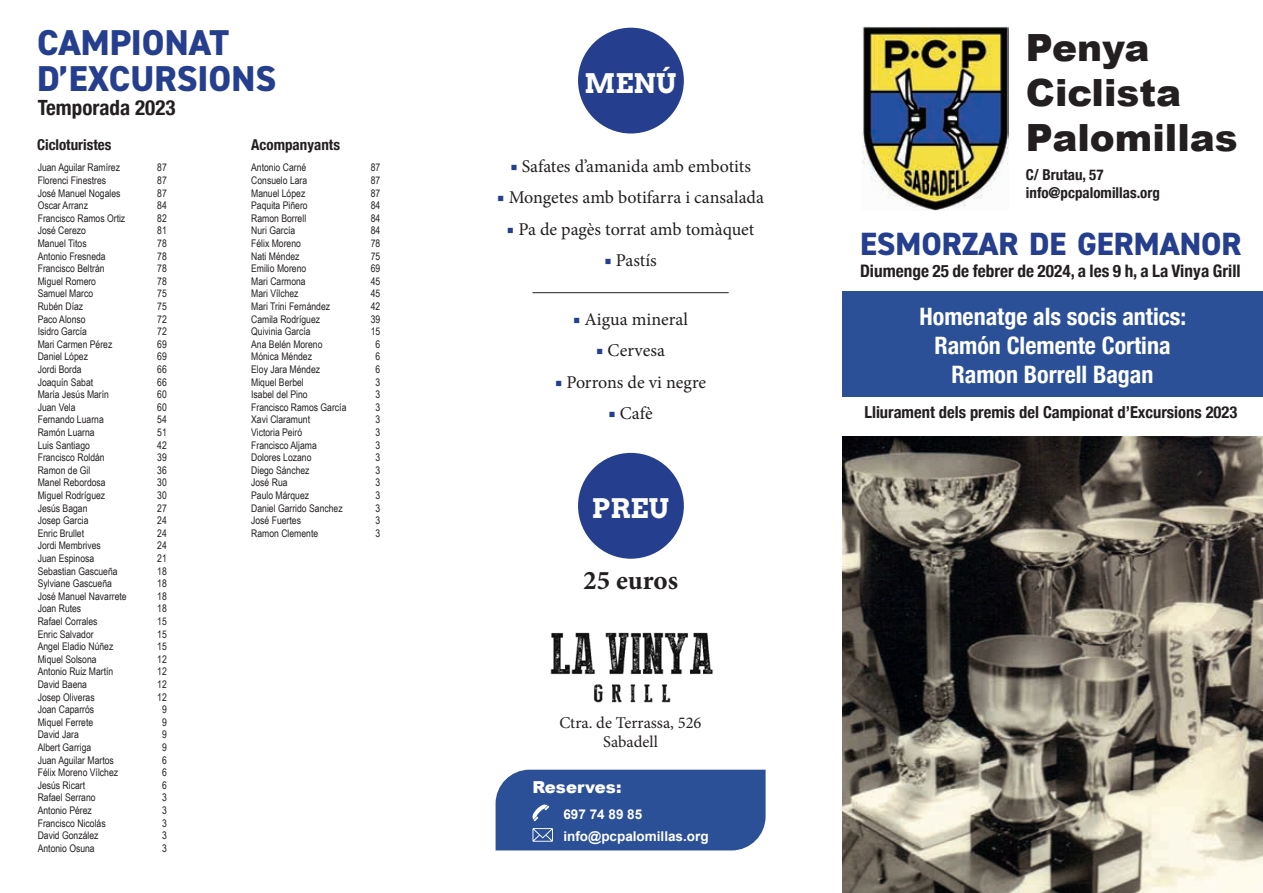
<style>
.page{position:relative;width:1263px;height:893px;background:#fff}
.page>*{position:absolute;margin:0;border:0;box-sizing:border-box;transform-origin:0 0}
.t1{font:900 37.5px/45px "Arial";color:#231f20}
.t2{font:800 36px/36px "DIN2014";color:#253f8e}
.t3{font:800 32.25px "DIN2014";color:#253f8e}
.t4{font:700 27px "Arvo";color:#fff}
.t5{font:700 27px "Minion Pro";color:#231f20}
.t6{font:700 condensed 24px/28.8px "Helvetica Neue";color:#fff;text-align:center}
.t7{font:700 condensed 21px "Helvetica Neue";color:#231f20}
.t8{font:18px "Minion Pro";color:#231f20}
.t9{font:700 condensed 17.25px "Helvetica Neue";color:#231f20}
.t10{font:700 condensed 16.5px "Helvetica Neue";color:#231f20}
.t11{font:16.5px/19.8px "Minion Pro";color:#231f20;text-align:center}
.t12{font:900 16.5px "Arial";color:#fff}
.t13{font:700 condensed 15px/18px "Helvetica Neue";color:#231f20}
.t14{font:700 13.5px/22.5px "Arial";color:#fff}
.t15{font:10.5px/12.6px "Arial Narrow";color:#231f20}
.s1{color:#253f8e}
</style>
<div class="page">
<img style="left:550px;top:632px;width:163px;height:71px">
<div style="left:842px;top:291px;width:421px;height:106px;background:#2c5098"></div>
<img style="left:862px;top:27px;width:147px;height:184px">
<div style="left:578px;top:28px;width:106px;height:106px;background:#253f8e;border-radius:50%"></div>
<hr style="left:532px;top:292px;width:197px;height:1px;background:#231f20">
<div style="left:578px;top:453px;width:106px;height:106px;background:#253f8e;border-radius:50%"></div>
<div style="left:495px;top:770px;width:270px;height:80px;background:#2c5098"></div>
<img style="left:842px;top:437px;width:421px;height:456px">
<h2 class="t2" style="left:37px;top:25px;width:240px">CAMPIONAT<br>D’EXCURSIONS</h2>
<h3 class="t7" style="left:38px;top:90px;width:139px">Temporada 2023</h3>
<h3 class="t13" style="left:37px;top:134px;width:76px">Cicloturistes</h3>
<h3 class="t13" style="left:251px;top:134px;width:90px">Acompanyants</h3>
<p class="t15" style="left:38px;top:161px;width:91px">Juan Aguilar Ramírez<br>Florenci Finestres<br>José Manuel Nogales<br>Oscar Arranz<br>Francisco Ramos Ortiz<br>José Cerezo<br>Manuel Titos<br>Antonio Fresneda<br>Francisco Beltrán<br>Miguel Romero<br>Samuel Marco<br>Rubén Díaz<br>Paco Alonso<br>Isidro García<br>Mari Carmen Pérez<br>Daniel López<br>Jordi Borda<br>Joaquín Sabat<br>María Jesús Marín<br>Juan Vela<br>Fernando Luarna<br>Ramón Luarna<br>Luis Santiago<br>Francisco Roldán<br>Ramon de Gil<br>Manel Rebordosa<br>Miguel Rodríguez<br>Jesús Bagan<br>Josep Garcia<br>Enric Brullet<br>Jordi Membrives<br>Juan Espinosa<br>Sebastian Gascueña<br>Sylviane Gascueña<br>José Manuel Navarrete<br>Joan Rutes<br>Rafael Corrales<br>Enric Salvador<br>Angel Eladio Núñez<br>Miquel Solsona<br>Antonio Ruiz Martín<br>David Baena<br>Josep Oliveras<br>Joan Caparrós<br>Miquel Ferrete<br>David Jara<br>Albert Garriga<br>Juan Aguilar Martos<br>Félix Moreno Vílchez<br>Jesús Ricart<br>Rafael Serrano<br>Antonio Pérez<br>Francisco Nicolás<br>David González<br>Antonio Osuna</p>
<p class="t15" style="left:157px;top:161px;width:11px;text-align:center">87<br>87<br>87<br>84<br>82<br>81<br>78<br>78<br>78<br>78<br>75<br>75<br>72<br>72<br>69<br>69<br>66<br>66<br>60<br>60<br>54<br>51<br>42<br>39<br>36<br>30<br>30<br>27<br>24<br>24<br>24<br>21<br>18<br>18<br>18<br>18<br>15<br>15<br>15<br>12<br>12<br>12<br>12<br>9<br>9<br>9<br>9<br>6<br>6<br>6<br>3<br>3<br>3<br>3<br>3</p>
<p class="t15" style="left:251px;top:161px;width:97px">Antonio Carné<br>Consuelo Lara<br>Manuel López<br>Paquita Piñero<br>Ramon Borrell<br>Nuri García<br>Félix Moreno<br>Nati Méndez<br>Emilio Moreno<br>Mari Carmona<br>Mari Vílchez<br>Mari Trini Fernández<br>Camila Rodríguez<br>Quivinia García<br>Ana Belén Moreno<br>Mónica Méndez<br>Eloy Jara Méndez<br>Miquel Berbel<br>Isabel del Pino<br>Francisco Ramos García<br>Xavi Claramunt<br>Victoria Peiró<br>Francisco Aljama<br>Dolores Lozano<br>Diego Sánchez<br>José Rua<br>Paulo Márquez<br>Daniel Garrido Sanchez<br>José Fuertes<br>Ramon Clemente</p>
<p class="t15" style="left:371px;top:161px;width:11px;text-align:center">87<br>87<br>87<br>84<br>84<br>84<br>78<br>75<br>69<br>45<br>45<br>42<br>39<br>15<br>6<br>6<br>6<br>3<br>3<br>3<br>3<br>3<br>3<br>3<br>3<br>3<br>3<br>3<br>3<br>3</p>
<h3 class="t4" style="left:584px;top:66px;width:94px">MENÚ</h3>
<h3 class="t8" style="left:510px;top:154px;width:242px"><span class="s1">■</span> Safates d’amanida amb embotits</h3>
<h3 class="t8" style="left:497px;top:186px;width:268px"><span class="s1">■</span> Mongetes amb botifarra i cansalada</h3>
<h3 class="t8" style="left:507px;top:217px;width:249px"><span class="s1">■</span> Pa de pagès torrat amb tomàquet</h3>
<h3 class="t8" style="left:604px;top:249px;width:54px"><span class="s1">■</span> Pastís</h3>
<h3 class="t8" style="left:573px;top:307px;width:116px"><span class="s1">■</span> Aigua mineral</h3>
<h3 class="t8" style="left:596px;top:339px;width:70px"><span class="s1">■</span> Cervesa</h3>
<h3 class="t8" style="left:555px;top:370px;width:153px"><span class="s1">■</span> Porrons de vi negre</h3>
<h3 class="t8" style="left:608px;top:402px;width:46px"><span class="s1">■</span> Cafè</h3>
<h3 class="t4" style="left:592px;top:491px;width:79px">PREU</h3>
<h3 class="t5" style="left:583px;top:561px;width:96px">25 euros</h3>
<h3 class="t11" style="left:560px;top:712px;width:143px">Ctra. de Terrassa, 526<br>Sabadell</h3>
<h3 class="t12" style="left:532px;top:775px;width:91px">Reserves:</h3>
<p class="t14" style="left:563px;top:803px;width:147px">697 74 89 85 info@pcpalomillas.org</p>
<h1 class="t1" style="left:1026px;top:24px;width:213px">Penya<br>Ciclista<br>Palomillas</h1>
<h3 class="t13" style="left:1026px;top:164px;width:136px">C/ Brutau, 57 info@pcpalomillas.org</h3>
<h3 class="t3" style="left:860px;top:222px;width:383px">ESMORZAR DE GERMANOR</h3>
<h3 class="t9" style="left:860px;top:256px;width:382px">Diumenge 25 de febrer de 2024, a les 9 h, a La Vinya Grill</h3>
<h3 class="t6" style="left:919px;top:301px;width:268px">Homenatge als socis antics:<br>Ramón Clemente Cortina<br>Ramon Borrell Bagan</h3>
<h3 class="t10" style="left:864px;top:399px;width:374px">Lliurament dels premis del Campionat d’Excursions 2023</h3>
</div>
